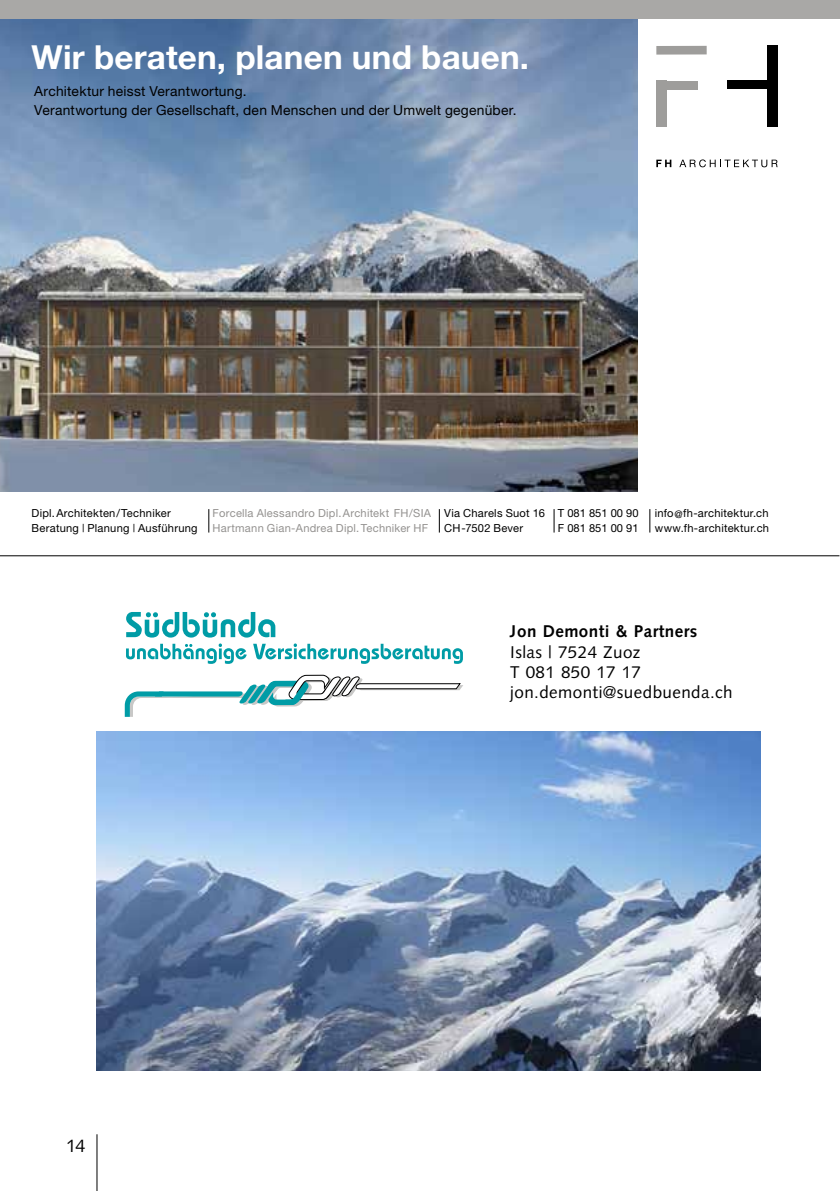
<style>
.page{position:relative;width:840px;height:1191px;background:#fff}
.page>*{position:absolute;margin:0;border:0;box-sizing:border-box;transform-origin:0 0}
.t1{font:700 33.2px "Helvetica Neue";letter-spacing:.005em;color:#fff}
.t2{font:18px "Syntax LT";color:#000}
.t3{font:17px/20.4px "Syntax LT";letter-spacing:.025em;color:#000}
.t4{font:700 17px "Syntax LT";letter-spacing:.025em;color:#000}
.t5{font:13.8px/18.4px "Helvetica Neue";letter-spacing:.015em;color:#000}
.t6{font:11.2px "Helvetica Neue";letter-spacing:.02em;color:#000}
.t7{font:11.2px "Helvetica Neue";letter-spacing:.02em;color:#949290}
.t8{font:11.2px "Helvetica Neue";color:#000}
.s1{color:#000}
.s2{font-size:10.4px}
</style>
<div class="page">
<hr style="left:96px;top:1134px;width:1px;height:57px;background:#000">
<img style="left:0;top:18px;width:637px;height:473px">
<svg style="left:656px;top:160px;width:15px;height:7px"></svg>
<svg style="left:679px;top:159px;width:98px;height:8px"></svg>
<div style="left:656px;top:81px;width:10px;height:46px;background:#9e9d9b"></div>
<div style="left:656px;top:81px;width:41px;height:8px;background:#9e9d9b"></div>
<div style="left:656px;top:46px;width:50px;height:9px;background:#9e9d9b"></div>
<div style="left:766px;top:46px;width:11px;height:81px;background:#000"></div>
<div style="left:727px;top:81px;width:50px;height:8px;background:#000"></div>
<svg style="left:208px;top:509px;width:1px;height:23px"></svg>
<svg style="left:438px;top:509px;width:1px;height:23px"></svg>
<svg style="left:553px;top:509px;width:1px;height:23px"></svg>
<svg style="left:649px;top:509px;width:1px;height:23px"></svg>
<img style="left:96px;top:731px;width:664px;height:339px">
<svg style="left:125px;top:674px;width:338px;height:43px"></svg>
<svg style="left:126px;top:612px;width:149px;height:25px"></svg>
<svg style="left:126px;top:643px;width:120px;height:21px"></svg>
<svg style="left:253px;top:643px;width:209px;height:21px"></svg>
<div style="left:0;top:0;width:839px;height:18px;background:#a9a8a6"></div>
<hr style="left:0;top:555px;width:839px;height:1px;background:#000">
<h1 class="t1" style="left:32px;top:36px;width:498px">Wir beraten, planen und bauen.</h1>
<p class="t5" style="left:34px;top:82px;width:483px">Architektur heisst Verantwortung.<br>Verantwortung der Gesellschaft, den Menschen und der Umwelt gegenüber.</p>
<p class="t6" style="left:32px;top:506px;width:141px">Dipl.Architekten/Techniker</p>
<p class="t7" style="left:212px;top:506px;width:427px">Forcella Alessandro Dipl.Architekt FH/SIA <span class="s1">Via Charels Suot 16 T 081 851 00 90</span></p>
<p class="t6" style="left:654px;top:506px;width:115px">info<span class="s2">@</span>fh-architektur.ch</p>
<p class="t6" style="left:32px;top:521px;width:167px">Beratung | Planung | Ausführung</p>
<p class="t7" style="left:212px;top:521px;width:217px">Hartmann Gian-Andrea Dipl.Techniker HF</p>
<p class="t6" style="left:444px;top:521px;width:80px">CH-7502 Bever</p>
<p class="t8" style="left:557px;top:521px;width:82px">F 081 851 00 91</p>
<p class="t6" style="left:654px;top:521px;width:116px">www.fh-architektur.ch</p>
<h2 class="t2" style="left:66px;top:1135px;width:21px">14</h2>
<h3 class="t4" style="left:510px;top:621px;width:188px">Jon Demonti &amp; Partners</h3>
<h3 class="t3" style="left:510px;top:641px;width:224px">Islas | 7524 Zuoz<br>T 081 850 17 17 jon.demonti@suedbuenda.ch</h3>
</div>
